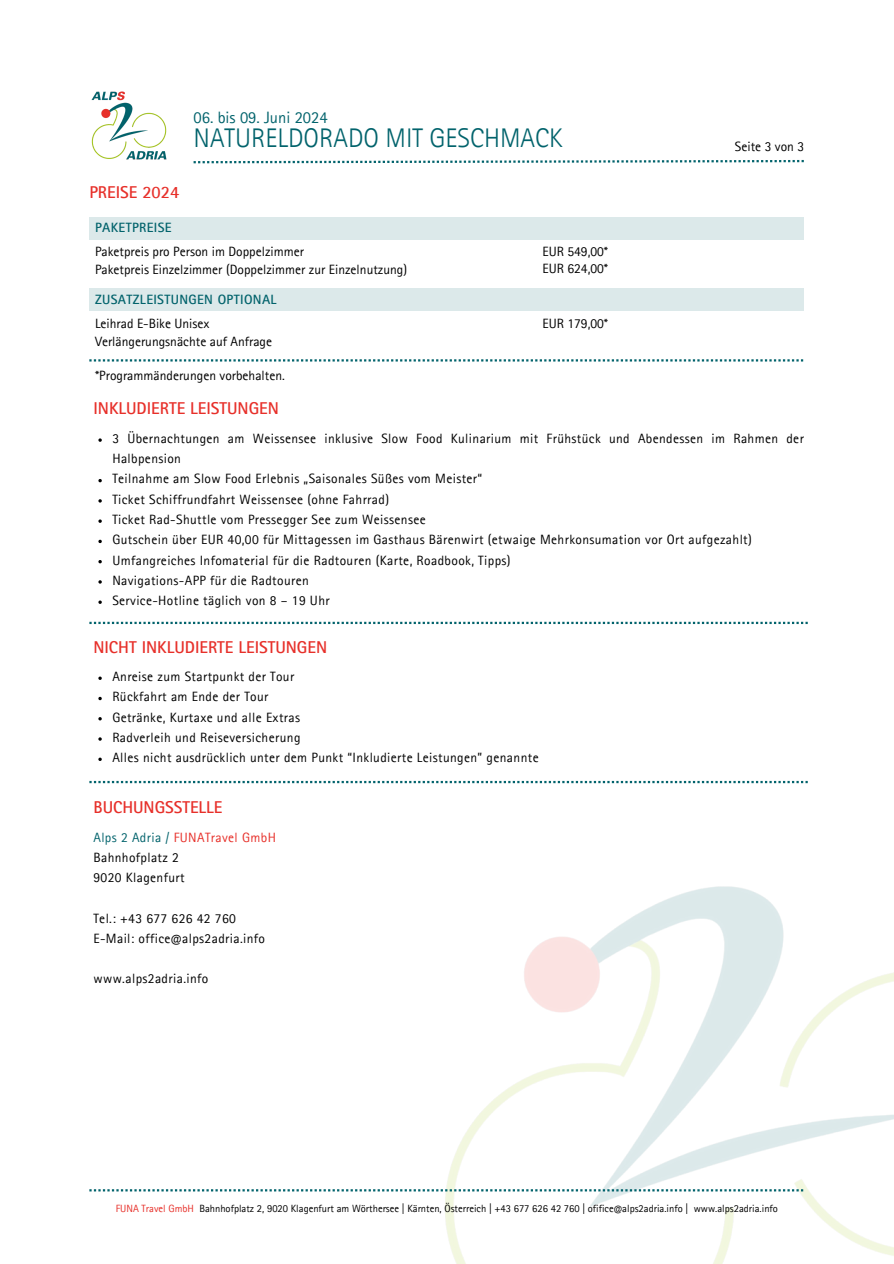
<style>
.page{position:relative;width:894px;height:1264px;background:#fff}
.page>*{position:absolute;margin:0;border:0;box-sizing:border-box;transform-origin:0 0}
.t1{font:300 27px "Rotis Sans Serif Pro";color:#02636c}
.t2{font:700 17.1px "Rotis Sans Serif Pro";color:#e7302a}
.t3{font:16.5px "Rotis Sans Serif Pro";color:#02636c}
.t4{font:13.5px/20.2px "Rotis Sans Serif Pro";letter-spacing:.025em;color:#000}
.t5{font:13.5px "Rotis Sans Serif Pro";color:#000}
.t6{font:700 13.5px "Rotis Sans Serif Pro";letter-spacing:.025em;color:#02636c}
.t7{font:10.5px "Rotis Sans Serif Pro";color:#000}
.s1{color:#02636c}
.s2{color:#e7302a}
</style>
<div class="page">
<img style="left:91px;top:91px;width:76px;height:69px">
<img style="left:422px;top:780px;width:471px;height:483px">
<svg style="left:89px;top:1189px;width:714px;height:2px"></svg>
<svg style="left:193px;top:160px;width:610px;height:3px"></svg>
<svg style="left:98px;top:438px;width:4px;height:4px"></svg>
<svg style="left:98px;top:479px;width:4px;height:3px"></svg>
<svg style="left:98px;top:499px;width:4px;height:3px"></svg>
<svg style="left:98px;top:519px;width:4px;height:4px"></svg>
<svg style="left:98px;top:539px;width:4px;height:4px"></svg>
<svg style="left:98px;top:560px;width:4px;height:3px"></svg>
<svg style="left:98px;top:580px;width:4px;height:3px"></svg>
<svg style="left:98px;top:600px;width:4px;height:4px"></svg>
<svg style="left:89px;top:621px;width:718px;height:3px"></svg>
<svg style="left:98px;top:676px;width:4px;height:4px"></svg>
<svg style="left:98px;top:696px;width:4px;height:4px"></svg>
<svg style="left:98px;top:717px;width:4px;height:3px"></svg>
<svg style="left:98px;top:757px;width:4px;height:4px"></svg>
<svg style="left:89px;top:781px;width:718px;height:2px"></svg>
<div style="left:89px;top:217px;width:715px;height:22px;background:#dce9ea"></div>
<div style="left:89px;top:289px;width:715px;height:22px;background:#dce9ea"></div>
<svg style="left:89px;top:359px;width:714px;height:2px"></svg>
<h1 class="t3" style="left:193px;top:111px;width:136px">06. bis 09. Juni 2024</h1>
<h4 class="t2" style="left:89px;top:186px;width:91px">PREISE 2024</h4>
<h3 class="t1" style="left:193px;top:128px;width:370px">NATURELDORADO MIT GESCHMACK</h3>
<p class="t6" style="left:95px;top:222px;width:78px">PAKETPREISE</p>
<p class="t5" style="left:95px;top:246px;width:210px">Paketpreis pro Person im Doppelzimmer</p>
<p class="t5" style="left:95px;top:265px;width:313px">Paketpreis Einzelzimmer (Doppelzimmer zur Einzelnutzung)</p>
<p class="t6" style="left:95px;top:294px;width:183px">ZUSATZLEISTUNGEN OPTIONAL</p>
<h2 class="t4" style="left:542px;top:243px;width:67px">EUR 549,00*</h2>
<h6 class="t4" style="left:542px;top:260px;width:67px">EUR 624,00*</h6>
<h6 class="t5" style="left:95px;top:318px;width:116px">Leihrad E-Bike Unisex</h6>
<h6 class="t4" style="left:542px;top:315px;width:67px">EUR 179,00*</h6>
<h6 class="t5" style="left:95px;top:336px;width:178px">Verlängerungsnächte auf Anfrage</h6>
<p class="t5" style="left:95px;top:371px;width:191px">*Programmänderungen vorbehalten.</p>
<h6 class="t5" style="left:734px;top:142px;width:71px">Seite 3 von 3</h6>
<h6 class="t2" style="left:93px;top:402px;width:187px">INKLUDIERTE LEISTUNGEN</h6>
<h6 class="t4" style="left:112px;top:430px;width:692px">3 Übernachtungen am Weissensee inklusive Slow Food Kulinarium mit Frühstück und Abendessen im Rahmen der<br>Halbpension</h6>
<h5 class="t4" style="left:112px;top:470px;width:371px">Teilnahme am Slow Food Erlebnis „Saisonales Süßes vom Meister“</h5>
<h5 class="t4" style="left:112px;top:491px;width:278px">Ticket Schiffrundfahrt Weissensee (ohne Fahrrad)</h5>
<h4 class="t4" style="left:112px;top:511px;width:315px">Ticket Rad-Shuttle vom Pressegger See zum Weissensee</h4>
<h6 class="t4" style="left:112px;top:531px;width:641px">Gutschein über EUR 40,00 für Mittagessen im Gasthaus Bärenwirt (etwaige Mehrkonsumation vor Ort aufgezahlt)</h6>
<h6 class="t4" style="left:112px;top:551px;width:399px">Umfangreiches Infomaterial für die Radtouren (Karte, Roadbook, Tipps)</h6>
<h5 class="t4" style="left:112px;top:572px;width:198px">Navigations-APP für die Radtouren</h5>
<h2 class="t4" style="left:112px;top:592px;width:219px">Service-Hotline täglich von 8 – 19 Uhr</h2>
<p class="t2" style="left:93px;top:640px;width:235px">NICHT INKLUDIERTE LEISTUNGEN</p>
<p class="t4" style="left:112px;top:668px;width:183px">Anreise zum Startpunkt der Tour</p>
<p class="t4" style="left:112px;top:688px;width:158px">Rückfahrt am Ende der Tour</p>
<p class="t4" style="left:112px;top:709px;width:189px">Getränke, Kurtaxe und alle Extras</p>
<p class="t4" style="left:112px;top:729px;width:190px">Radverleih und Reiseversicherung</p>
<p class="t4" style="left:112px;top:749px;width:427px">Alles nicht ausdrücklich unter dem Punkt “Inkludierte Leistungen” genannte</p>
<p class="t2" style="left:93px;top:801px;width:130px">BUCHUNGSSTELLE</p>
<p class="t4" style="left:93px;top:828px;width:184px"><span class="s1">Alps 2 Adria /</span> <span class="s2">FUNATravel GmbH<br></span>Bahnhofplatz 2<br>9020 Klagenfurt</p>
<h2 class="t4" style="left:93px;top:909px;width:173px">Tel.: +43 677 626 42 760<br>E-Mail: office@alps2adria.info</h2>
<p class="t4" style="left:93px;top:970px;width:116px">www.alps2adria.info</p>
<h2 class="t7" style="left:116px;top:1205px;width:663px"><span class="s2">FUNA Travel GmbH</span> Bahnhofplatz 2, 9020 Klagenfurt am Wörthersee | Kärnten, Österreich | +43 677 626 42 760 | ofifice@alps2adria.info | www.alps2adria.info</h2>
</div>
